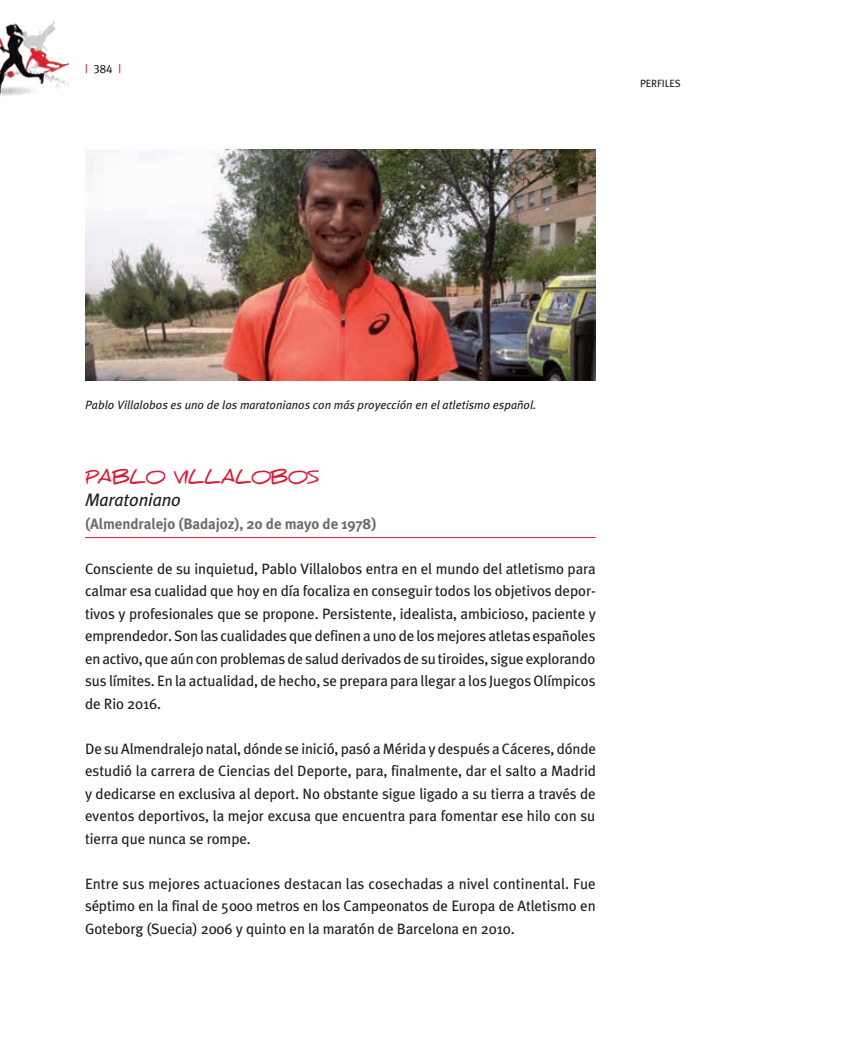
<style>
.page{position:relative;width:851px;height:1063px;background:#fff}
.page>*{position:absolute;margin:0;border:0;box-sizing:border-box;transform-origin:0 0}
.t1{font:700 18px "Daniel";letter-spacing:-.02em;color:#dc1a36}
.t2{font:italic 18px "Meta Plus";letter-spacing:-.01em;color:#231f20}
.t3{font:15px/22.5px "Meta Plus";letter-spacing:-.01em;color:#231f20;text-align:justify}
.t4{font:700 15px "Meta Plus";letter-spacing:-.01em;color:#6c6d70}
.t5{font:italic 12px "Meta Plus";color:#231f20}
.t6{font:12px "Meta Plus Book Caps";color:#231f20}
.t7{font:10.5px "Meta Plus";letter-spacing:-.01em;color:#231f20}
.s1{font-family:"Meta Plus";color:#dc1a36}
</style>
<div class="page">
<img style="left:0;top:21px;width:68px;height:75px">
<hr style="left:85px;top:537px;width:510px;height:1px;background:#dc1a36">
<img style="left:85px;top:149px;width:510px;height:231px">
<p class="t6" style="left:85px;top:62px;width:38px"><span class="s1">|</span> 384 <span class="s1">|</span></p>
<p class="t7" style="left:640px;top:77px;width:42px">PERFILES</p>
<p class="t5" style="left:85px;top:398px;width:452px">Pablo Villalobos es uno de los maratonianos con más proyección en el atletismo español.</p>
<p class="t1" style="left:85px;top:467px;width:235px">PABLO VILLALOBOS</p>
<p class="t2" style="left:85px;top:490px;width:97px">Maratoniano</p>
<p class="t4" style="left:85px;top:515px;width:293px">(Almendralejo (Badajoz), 20 de mayo de 1978)</p>
<p class="t3" style="left:85px;top:557px;width:512px">Consciente de su inquietud, Pablo Villalobos entra en el mundo del atletismo para calmar esa cualidad que hoy en día focaliza en conseguir todos los objetivos depor&shy;tivos y profesionales que se propone. Persistente, idealista, ambicioso, paciente y emprendedor. Son las cualidades que definen a uno de los mejores atletas españoles en activo, que aún con problemas de salud derivados de su tiroides, sigue explorando sus límites. En la actualidad, de hecho, se prepara para llegar a los Juegos Olímpicos de Rio 2016.</p>
<p class="t3" style="left:85px;top:737px;width:512px">De su Almendralejo natal, dónde se inició, pasó a Mérida y después a Cáceres, dónde estudió la carrera de Ciencias del Deporte, para, finalmente, dar el salto a Madrid y dedicarse en exclusiva al deport. No obstante sigue ligado a su tierra a través de eventos deportivos, la mejor excusa que encuentra para fomentar ese hilo con su tierra que nunca se rompe.</p>
<p class="t3" style="left:85px;top:872px;width:512px">Entre sus mejores actuaciones destacan las cosechadas a nivel continental. Fue séptimo en la final de 5000 metros en los Campeonatos de Europa de Atletismo en Goteborg (Suecia) 2006 y quinto en la maratón de Barcelona en 2010.</p>
</div>
